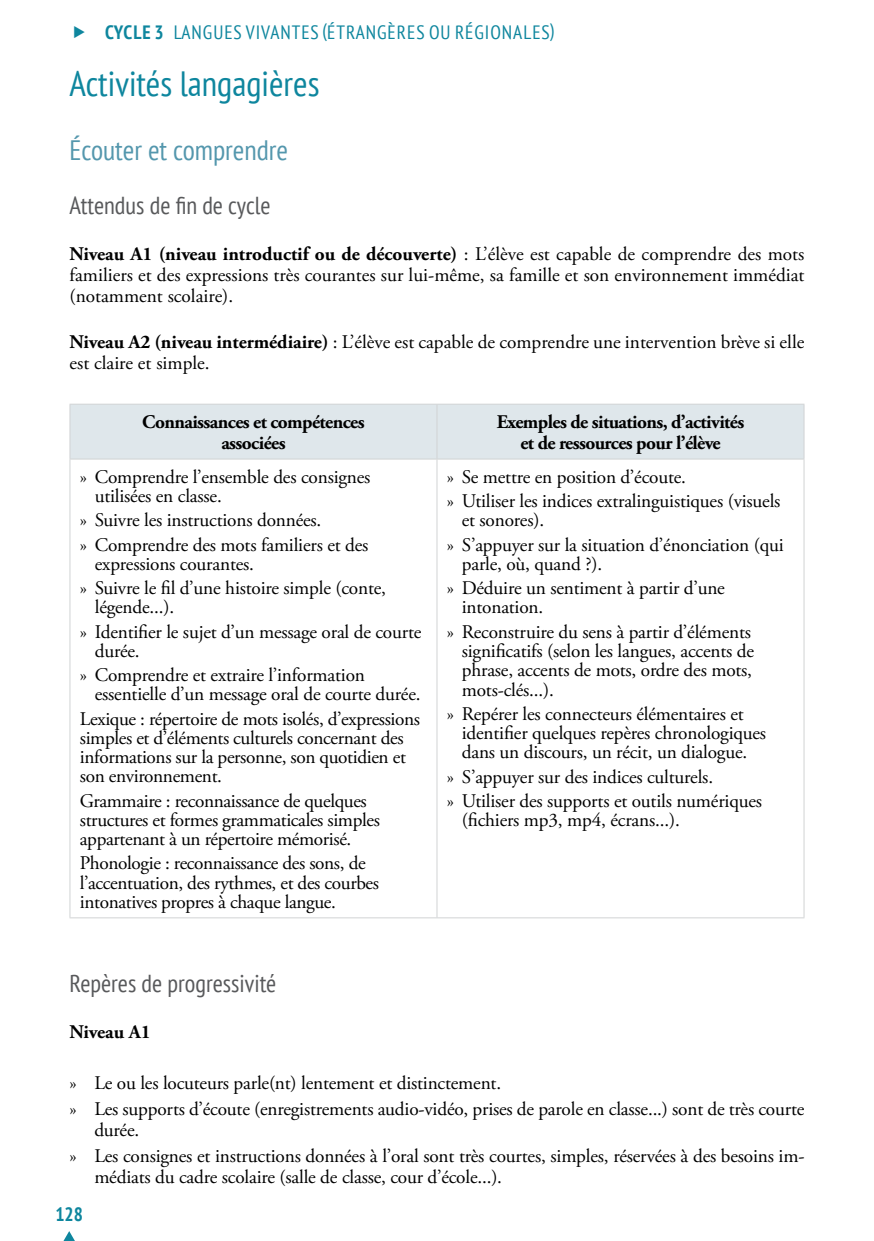
<style>
.page{position:relative;width:874px;height:1241px;background:#fff}
.page>*{position:absolute;margin:0;border:0;box-sizing:border-box;transform-origin:0 0}
.t1{font:condensed 35px "PT Sans";color:#0e869e}
.t2{font:condensed 28px "PT Sans";color:#5497ad}
.t3{font:condensed 24.5px "PT Sans";color:#58595b}
.t4{font:19.25px/19.2px "Adobe Garamond Pro";letter-spacing:-.01em;color:#000}
.t5{font:700 19.25px/21px "Adobe Garamond Pro";letter-spacing:-.03em;color:#000;text-align:center}
.t6{font:condensed 19.25px "PT Sans";letter-spacing:.05em;color:#0e869e}
.t7{font:700 19.25px "Adobe Garamond Pro";color:#000}
.t8{font:700 condensed 19.25px "PT Sans";color:#0e869e}
.s1{font-weight:700}
</style>
<div class="page">
<svg style="left:64px;top:1231px;width:11px;height:9px"></svg>
<div style="left:70px;top:404px;width:733px;height:54px;background:#dfe7eb"></div>
<hr style="left:69px;top:403px;width:368px;height:1px;background:#d1d3d4">
<hr style="left:69px;top:404px;width:1px;height:54px;background:#d1d3d4">
<hr style="left:437px;top:403px;width:367px;height:1px;background:#d1d3d4">
<hr style="left:436px;top:404px;width:1px;height:54px;background:#d1d3d4">
<hr style="left:803px;top:404px;width:1px;height:54px;background:#d1d3d4">
<hr style="left:69px;top:458px;width:368px;height:1px;background:#d1d3d4">
<hr style="left:69px;top:459px;width:1px;height:458px;background:#d1d3d4">
<hr style="left:437px;top:458px;width:367px;height:1px;background:#d1d3d4">
<hr style="left:436px;top:459px;width:1px;height:458px;background:#d1d3d4">
<hr style="left:803px;top:459px;width:1px;height:458px;background:#d1d3d4">
<hr style="left:69px;top:917px;width:368px;height:1px;background:#d1d3d4">
<hr style="left:437px;top:917px;width:367px;height:1px;background:#d1d3d4">
<p class="t6" style="left:105px;top:20px;width:359px"><span class="s1">Cycle 3</span> Langues vivantes (ÉTRANGÈRES OU RÉGI</p>
<p class="t6" style="left:490px;top:20px;width:66px">ONALES)</p>
<h1 class="t1" style="left:69px;top:61px;width:251px">Activités langagières</h1>
<h2 class="t2" style="left:69px;top:132px;width:220px">Écouter et comprendre</h2>
<p class="t3" style="left:69px;top:190px;width:202px">Attendus de fin de cycle</p>
<p class="t4" style="left:69px;top:244px;width:736px;line-height:21px;text-align:justify"><span class="s1">Niveau A1 (niveau introductif ou de découverte)</span> : L’élève est capable de comprendre des mots familiers et des expressions très courantes sur lui-même, sa famille et son environnement immédiat (notamment scolaire).</p>
<p class="t4" style="left:69px;top:332px;width:736px;line-height:21px"><span class="s1">Niveau A2 (niveau intermédiaire)</span> : L’élève est capable de comprendre une intervention brève si elle est claire et simple.</p>
<p class="t5" style="left:142px;top:412px;width:224px">Connaissances et compétences associées</p>
<p class="t5" style="left:496px;top:412px;width:249px">Exemples de situations, d’activités et de ressources pour l’élève</p>
<p class="t4" style="left:95px;top:468px;width:277px;text-indent:-15px">» Comprendre l’ensemble des consignes utilisées en classe.</p>
<p class="t4" style="left:80px;top:509px;width:290px;line-height:24.2px">» Suivre les instructions données.<br>» Comprendre des mots familiers et des</p>
<p class="t4" style="left:80px;top:552px;width:307px;line-height:24.2px;text-indent:15px">expressions courantes.<br>» Suivre le fil d’une histoire simple (conte,</p>
<p class="t4" style="left:80px;top:596px;width:343px;line-height:24.2px;text-indent:15px">légende...).<br>» Identifier le sujet d’un message oral de courte</p>
<p class="t4" style="left:80px;top:639px;width:286px;line-height:24.2px;text-indent:15px">durée.<br>» Comprendre et extraire l’information</p>
<p class="t4" style="left:80px;top:682px;width:342px;line-height:24.2px;text-align:right">essentielle d’un message oral de courte durée.<br>Lexique : répertoire de mots isolés, d’expressions</p>
<p class="t4" style="left:80px;top:728px;width:327px">simples et d’éléments culturels concernant des informations sur la personne, son quotidien et son environnement.</p>
<p class="t4" style="left:80px;top:791px;width:301px">Grammaire : reconnaissance de quelques structures et formes grammaticales simples appartenant à un répertoire mémorisé.</p>
<p class="t4" style="left:80px;top:854px;width:300px">Phonologie : reconnaissance des sons, de l’accentuation, des rythmes, et des courbes intonatives propres à chaque langue.</p>
<p class="t4" style="left:446px;top:465px;width:335px;line-height:24.2px">» Se mettre en position d’écoute.<br>» Utiliser les indices extralinguistiques (visuels</p>
<p class="t4" style="left:446px;top:509px;width:338px;line-height:24.2px;text-indent:15px">et sonores).<br>» S’appuyer sur la situation d’énonciation (qui</p>
<p class="t4" style="left:446px;top:552px;width:279px;line-height:24.2px;text-indent:15px">parle, où, quand ?).<br>» Déduire un sentiment à partir d’une</p>
<p class="t4" style="left:446px;top:596px;width:305px;line-height:24.2px;text-indent:15px">intonation.<br>» Reconstruire du sens à partir d’éléments</p>
<p class="t4" style="left:461px;top:641px;width:293px;text-align:justify">significatifs (selon les langues, accents de phrase, accents de mots, ordre des mots, mots-clés...).</p>
<p class="t4" style="left:461px;top:704px;width:306px;text-indent:-15px">» Repérer les connecteurs élémentaires et identifier quelques repères chronologiques dans un discours, un récit, un dialogue.</p>
<p class="t4" style="left:446px;top:764px;width:316px;line-height:24.2px">» S’appuyer sur des indices culturels.<br>» Utiliser des supports et outils numériques</p>
<p class="t4" style="left:461px;top:810px;width:219px">(fichiers mp3, mp4, écrans...).</p>
<p class="t3" style="left:69px;top:967px;width:208px">Repères de progressivité</p>
<p class="t7" style="left:69px;top:1020px;width:83px">Niveau A1</p>
<p class="t4" style="left:69px;top:1070px;width:736px;line-height:25.9px">» Le ou les locuteurs parle(nt) lentement et distinctement.<br>» Les supports d’écoute (enregistrements audio-vidéo, prises de parole en classe...) sont de très courte</p>
<p class="t4" style="left:69px;top:1117px;width:736px;line-height:25.9px;text-indent:25px">durée.<br>» Les consignes et instructions données à l’oral sont très courtes, simples, réservées à des besoins im-</p>
<p class="t4" style="left:94px;top:1167px;width:409px">médiats du cadre scolaire (salle de classe, cour d’école...).</p>
<p class="t8" style="left:55px;top:1201px;width:29px">128</p>
</div>
